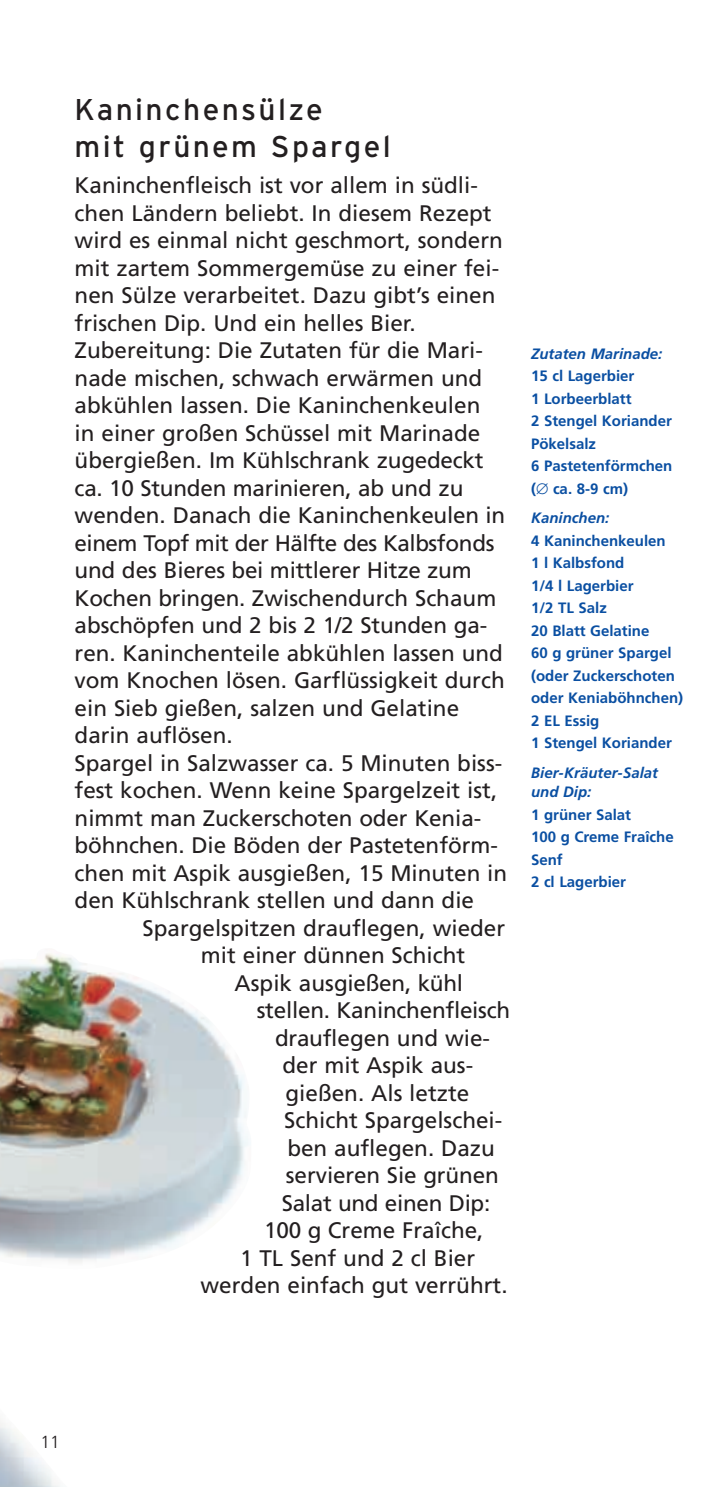
<style>
.page{position:relative;width:707px;height:1487px;background:#fff}
.page>*{position:absolute;margin:0;border:0;box-sizing:border-box;transform-origin:0 0}
.t1{font:30px/37.5px "Interstate";letter-spacing:.08em;color:#231f20}
.t2{font:22.5px/27.5px "Frutiger";color:#231f20}
.t3{font:300 17.5px "Frutiger";color:#231f20}
.t4{font:700 15px/22.5px "Frutiger";color:#0a4fa2}
.t5{font:italic 700 15px/19.5px "Frutiger";color:#0a4fa2}
</style>
<div class="page">
<img style="left:0;top:953px;width:249px;height:534px">
<h1 class="t1" style="left:75px;top:93px;width:317px">Kaninchensülze<br>mit grünem Spargel</h1>
<p class="t2" style="left:75px;top:173px;width:434px">Kaninchenfleisch ist vor allem in südli&shy;chen Ländern beliebt. In diesem Rezept wird es einmal nicht geschmort, sondern mit zartem Sommergemüse zu einer fei&shy;nen Sülze verarbeitet. Dazu gibt’s einen frischen Dip. Und ein helles Bier.<br>Zubereitung: Die Zutaten für die Mari&shy;nade mischen, schwach erwärmen und abkühlen lassen. Die Kaninchenkeulen<br>in einer großen Schüssel mit Marinade übergießen. Im Kühlschrank zugedeckt ca. 10 Stunden marinieren, ab und zu wenden. Danach die Kaninchenkeulen in einem Topf mit der Hälfte des Kalbsfonds und des Bieres bei mittlerer Hitze zum Kochen bringen. Zwischendurch Schaum abschöpfen und 2 bis 2 1/2 Stunden ga&shy;ren. Kaninchenteile abkühlen lassen und vom Knochen lösen. Garflüssigkeit durch ein Sieb gießen, salzen und Gelatine darin auflösen.<br>Spargel in Salzwasser ca. 5 Minuten biss&shy;fest kochen. Wenn keine Spargelzeit ist, nimmt man Zuckerschoten oder Kenia&shy;böhnchen. Die Böden der Pastetenförm&shy;chen mit Aspik ausgießen, 15 Minuten in den Kühlschrank stellen und dann die</p>
<p class="t2" style="left:142px;top:916px;width:364px">Spargelspitzen drauflegen, wieder</p>
<p class="t2" style="left:201px;top:943px;width:266px">mit einer dünnen Schicht</p>
<p class="t2" style="left:234px;top:971px;width:230px">Aspik ausgießen, kühl</p>
<p class="t2" style="left:257px;top:998px;width:255px">stellen. Kaninchenfleisch</p>
<p class="t2" style="left:275px;top:1026px;width:216px">drauflegen und wie-</p>
<p class="t2" style="left:282px;top:1053px;width:192px">der mit Aspik aus-</p>
<p class="t2" style="left:285px;top:1081px;width:185px">gießen. Als letzte</p>
<p class="t2" style="left:284px;top:1108px;width:220px">Schicht Spargelschei-</p>
<p class="t2" style="left:287px;top:1136px;width:209px">ben auflegen. Dazu</p>
<p class="t2" style="left:286px;top:1163px;width:215px">servieren Sie grünen</p>
<p class="t2" style="left:282px;top:1191px;width:210px">Salat und einen Dip:</p>
<p class="t2" style="left:264px;top:1218px;width:221px">100 g Creme Fraîche,</p>
<p class="t2" style="left:240px;top:1246px;width:237px">1 TL Senf und 2 cl Bier</p>
<p class="t2" style="left:200px;top:1273px;width:308px">werden einfach gut verrührt.</p>
<p class="t5" style="left:531px;top:345px;width:133px">Zutaten Marinade:</p>
<p class="t4" style="left:531px;top:366px;width:143px">15 cl Lagerbier<br>1 Lorbeerblatt<br>2 Stengel Koriander<br>Pökelsalz<br>6 Pastetenförmchen (∅ ca. 8-9 cm)</p>
<p class="t5" style="left:531px;top:509px;width:80px">Kaninchen:</p>
<p class="t4" style="left:531px;top:530px;width:154px">4 Kaninchenkeulen<br>1 l Kalbsfond<br>1/4 l Lagerbier<br>1/2 TL Salz<br>20 Blatt Gelatine<br>60 g grüner Spargel (oder Zuckerschoten oder Keniaböhnchen)<br>2 EL Essig<br>1 Stengel Koriander</p>
<p class="t5" style="left:531px;top:764px;width:128px">Bier-Kräuter-Salat und Dip:</p>
<p class="t4" style="left:531px;top:804px;width:144px">1 grüner Salat<br>100 g Creme Fraîche<br>Senf<br>2 cl Lagerbier</p>
<p class="t3" style="left:40px;top:1434px;width:21px">11</p>
</div>
